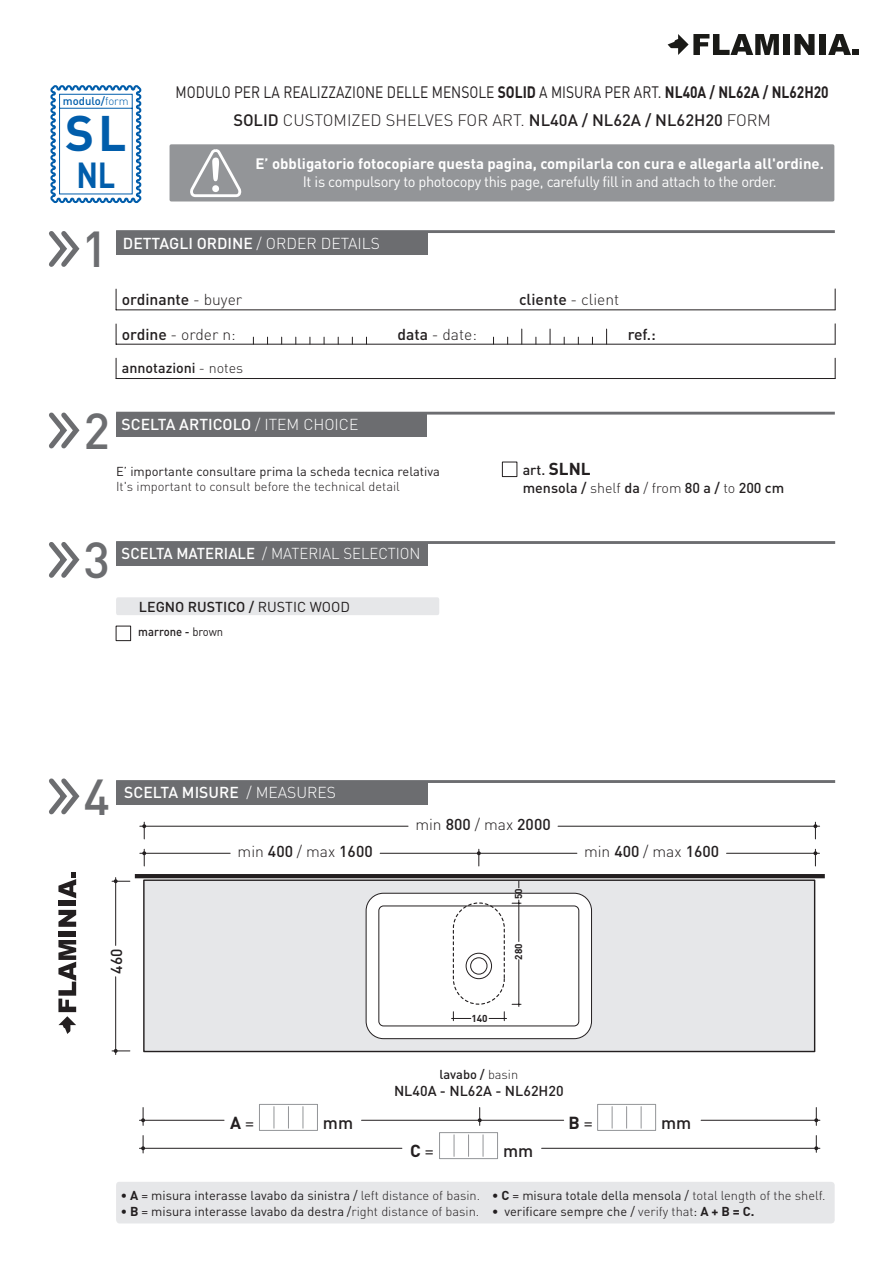
<style>
.page{position:relative;width:893px;height:1263px;background:#fff}
.page>*{position:absolute;margin:0;border:0;box-sizing:border-box;transform-origin:0 0}
.t1{font:500 49.8px "DIN";color:#6c6d70}
.t2{font:700 49.35px "DIN";color:#015dab}
.t3{font:700 35.7px "DIN";color:#015dab;scale:.85 1}
.t4{font:700 17.25px "DIN";color:#231f20}
.t5{font:500 17.25px "DIN";color:#231f20}
.t6{font:16.35px/28.5px "DIN";color:#231f20;text-align:center;scale:.84 1}
.t7{font:500 15.6px "DIN";color:#fff}
.t8{font:300 15.6px "DIN";color:#231f20}
.t9{font:500 15.6px "DIN";color:#231f20}
.t10{font:300 15.6px "DIN";color:#fff;scale:.95 1}
.t11{font:700 15px "DIN";color:#fff}
.t12{font:15px "DIN";letter-spacing:-.025em;color:#fff}
.t13{font:500 14.25px/17.7px "DIN";color:#231f20}
.t14{font:12.75px "DIN";color:#231f20}
.t15{font:300 12.75px "DIN";color:#231f20}
.t16{font:500 12.75px "DIN";color:#231f20}
.t17{font:500 12.15px "DIN";color:#231f20;scale:.93 1}
.t18{font:500 11.25px "DIN";color:#015dab}
.t19{font:700 9.9px "DIN";color:#231f20}
.s1{font-weight:700}
.s2{font-weight:500}
.s3{font-weight:300}
.s4{font-weight:400}
.s5{font-weight:700;font-size:17.1px}
</style>
<div class="page">
<svg style="left:668px;top:34px;width:111px;height:21px"></svg>
<div style="left:783px;top:34px;width:7px;height:21px;background:#1a1a17"></div>
<svg style="left:794px;top:34px;width:20px;height:21px"></svg>
<div style="left:819px;top:34px;width:7px;height:21px;background:#1a1a17"></div>
<svg style="left:828px;top:34px;width:31px;height:21px"></svg>
<svg style="left:50px;top:85px;width:92px;height:119px"></svg>
<div style="left:170px;top:144px;width:664px;height:57px;background:#939598;border-radius:2px"></div>
<svg style="left:188px;top:144px;width:56px;height:54px"></svg>
<svg style="left:49px;top:231px;width:31px;height:36px"></svg>
<hr style="left:116px;top:230px;width:719px;height:3px;background:#6c6d70">
<div style="left:116px;top:232px;width:312px;height:23px;background:#6c6d70"></div>
<hr style="left:116px;top:309px;width:719px;height:1px;background:#231f20">
<svg style="left:116px;top:289px;width:1px;height:20px"></svg>
<hr style="left:116px;top:344px;width:719px;height:1px;background:#231f20">
<svg style="left:116px;top:324px;width:1px;height:20px"></svg>
<hr style="left:116px;top:378px;width:719px;height:1px;background:#231f20">
<svg style="left:116px;top:358px;width:1px;height:20px"></svg>
<svg style="left:835px;top:289px;width:1px;height:21px"></svg>
<svg style="left:835px;top:358px;width:1px;height:20px"></svg>
<svg style="left:521px;top:329px;width:1px;height:15px"></svg>
<svg style="left:550px;top:329px;width:1px;height:15px"></svg>
<svg style="left:835px;top:324px;width:1px;height:20px"></svg>
<svg style="left:606px;top:329px;width:1px;height:15px"></svg>
<div style="left:143px;top:879px;width:672px;height:173px;background:#e6e7e9;border:1px solid #231f20"></div>
<div style="left:366px;top:893px;width:225px;height:146px;background:#fff;border-radius:17px"></div>
<div style="left:366px;top:893px;width:226px;height:146px;border:1px solid #231f20;border-radius:17px"></div>
<hr style="left:115px;top:877px;width:1px;height:68px;background:#231f20">
<hr style="left:115px;top:977px;width:1px;height:77px;background:#231f20">
<svg style="left:112px;top:879px;width:18px;height:4px"></svg>
<svg style="left:112px;top:1049px;width:18px;height:4px"></svg>
<div style="left:116px;top:1182px;width:719px;height:41px;background:#e6e7e9"></div>
<svg style="left:49px;top:778px;width:31px;height:37px"></svg>
<hr style="left:116px;top:780px;width:719px;height:3px;background:#6c6d70">
<div style="left:116px;top:781px;width:312px;height:24px;background:#6c6d70"></div>
<hr style="left:135px;top:874px;width:690px;height:4px;background:#231f20">
<hr style="left:701px;top:1120px;width:119px;height:1px;background:#231f20">
<svg style="left:814px;top:1107px;width:4px;height:18px"></svg>
<hr style="left:139px;top:1148px;width:263px;height:1px;background:#231f20">
<hr style="left:542px;top:1148px;width:278px;height:1px;background:#231f20">
<svg style="left:814px;top:1135px;width:4px;height:17px"></svg>
<hr style="left:139px;top:1120px;width:85px;height:1px;background:#231f20">
<svg style="left:141px;top:1107px;width:4px;height:18px"></svg>
<svg style="left:141px;top:1135px;width:4px;height:18px"></svg>
<hr style="left:380px;top:853px;width:197px;height:1px;background:#231f20">
<hr style="left:140px;top:853px;width:90px;height:1px;background:#231f20">
<svg style="left:142px;top:849px;width:4px;height:17px"></svg>
<hr style="left:726px;top:853px;width:93px;height:1px;background:#231f20">
<svg style="left:813px;top:849px;width:4px;height:17px"></svg>
<svg style="left:477px;top:849px;width:4px;height:17px"></svg>
<hr style="left:558px;top:826px;width:262px;height:1px;background:#231f20">
<hr style="left:140px;top:826px;width:268px;height:1px;background:#231f20">
<svg style="left:142px;top:822px;width:4px;height:17px"></svg>
<svg style="left:813px;top:822px;width:4px;height:17px"></svg>
<div style="left:259px;top:1104px;width:59px;height:27px;border:1px solid #939598"></div>
<svg style="left:273px;top:1104px;width:383px;height:55px"></svg>
<svg style="left:378px;top:903px;width:202px;height:124px"></svg>
<hr style="left:518px;top:960px;width:1px;height:46px;background:#231f20">
<hr style="left:518px;top:900px;width:1px;height:41px;background:#231f20">
<svg style="left:49px;top:542px;width:31px;height:36px"></svg>
<hr style="left:116px;top:541px;width:719px;height:3px;background:#6c6d70">
<div style="left:116px;top:542px;width:312px;height:24px;background:#6c6d70"></div>
<div style="left:116px;top:597px;width:323px;height:18px;background:#e6e7e9"></div>
<div style="left:116px;top:626px;width:15px;height:15px;border:1px solid #231f20"></div>
<div style="left:116px;top:413px;width:310px;height:24px;background:#6c6d70"></div>
<div style="left:502px;top:462px;width:15px;height:15px;border:1px solid #231f20"></div>
<svg style="left:49px;top:412px;width:31px;height:37px"></svg>
<hr style="left:116px;top:412px;width:719px;height:3px;background:#6c6d70">
<svg style="left:58px;top:940px;width:18px;height:94px"></svg>
<div style="left:58px;top:931px;width:18px;height:5px;background:#231f20"></div>
<svg style="left:58px;top:910px;width:18px;height:17px"></svg>
<div style="left:58px;top:900px;width:18px;height:6px;background:#231f20"></div>
<svg style="left:58px;top:872px;width:18px;height:26px"></svg>
<p class="t6" style="left:176px;top:77px;width:779px">MODULO PER LA REALIZZAZIONE DELLE MENSOLE <span class="s1">SOLID</span> A MISURA PER ART. <span class="s1">NL40A / NL62A / NL62H20<br></span><span class="s2">SOLID</span> <span class="s3">CUSTOMIZED SHELVES FOR ART.</span> <span class="s2">NL40A / NL62A / NL62H20</span> <span class="s3">FORM</span></p>
<p class="t18" style="left:63px;top:93px;width:67px">modulo/<span class="s3">form</span></p>
<h2 class="t2" style="left:65px;top:101px;width:63px">SL</h2>
<h3 class="t3" style="left:76px;top:152px;width:48px">NL</h3>
<p class="t11" style="left:256px;top:154px;width:570px">E’ obbligatorio fotocopiare questa pagina, compilarla con cura e allegarla all'ordine.</p>
<p class="t12" style="left:303px;top:173px;width:476px">It is compulsory to photocopy this page, carefully fill in and attach to the order.</p>
<h1 class="t1" style="left:82px;top:217px;width:28px">1</h1>
<p class="t7" style="left:123px;top:233px;width:259px">DETTAGLI ORDINE <span class="s3">/ ORDER DETAILS</span></p>
<p class="t9" style="left:122px;top:290px;width:122px">ordinante <span class="s3">- buyer</span></p>
<p class="t9" style="left:519px;top:290px;width:102px">cliente <span class="s3">- client</span></p>
<p class="t8" style="left:397px;top:324px;width:81px"><span class="s2">data</span> - date:</p>
<p class="t9" style="left:628px;top:324px;width:30px">ref.:</p>
<p class="t8" style="left:122px;top:324px;width:115px"><span class="s2">ordine</span> - order n:</p>
<p class="t13" style="left:122px;top:358px;width:123px">annotazioni <span class="s3">- notes</span></p>
<h1 class="t1" style="left:84px;top:399px;width:28px">2</h1>
<p class="t7" style="left:122px;top:415px;width:238px">SCELTA ARTICOLO <span class="s3">/ ITEM CHOICE</span></p>
<p class="t14" style="left:116px;top:463px;width:325px">E’ importante consultare prima la scheda tecnica relativa</p>
<p class="t15" style="left:116px;top:479px;width:285px">It's important to consult before the technical detail</p>
<h1 class="t1" style="left:84px;top:528px;width:28px">3</h1>
<p class="t10" style="left:122px;top:544px;width:316px"><span class="s2">SCELTA MATERIALE</span> / MATERIAL SELECTION</p>
<p class="t13" style="left:139px;top:597px;width:213px">LEGNO RUSTICO / <span class="s4">RUSTIC WOOD</span></p>
<p class="t17" style="left:138px;top:624px;width:93px">marrone - <span class="s4">brown</span></p>
<p class="t13" style="left:523px;top:461px;width:263px">art. <span class="s5">SLNL<br></span>mensola / <span class="s3">shelf</span> da <span class="s3">/ from</span> 80 a / <span class="s3">to</span> 200 cm</p>
<h1 class="t1" style="left:84px;top:765px;width:28px">4</h1>
<p class="t7" style="left:124px;top:783px;width:213px">SCELTA MISURE <span class="s3">/ MEASURES</span></p>
<p class="t8" style="left:238px;top:842px;width:137px">min <span class="s2">400</span> / max <span class="s2">1600</span></p>
<p class="t8" style="left:584px;top:842px;width:137px">min <span class="s2">400</span> / max <span class="s2">1600</span></p>
<p class="t8" style="left:415px;top:815px;width:137px">min <span class="s2">800</span> / max <span class="s2">2000</span></p>
<p class="t9" style="left:106px;top:974px;width:27px;rotate:-90deg">460</p>
<p class="t19" style="left:512px;top:899px;width:12px;rotate:-90deg">50</p>
<p class="t19" style="left:471px;top:1012px;width:18px">140</p>
<p class="t19" style="left:512px;top:959px;width:18px;rotate:-90deg">280</p>
<p class="t16" style="left:439px;top:1066px;width:80px">lavabo / <span class="s3">basin</span></p>
<p class="t13" style="left:394px;top:1081px;width:171px">NL40A - NL62A - NL62H20</p>
<h3 class="t4" style="left:230px;top:1111px;width:26px">A <span class="s4">=</span></h3>
<h3 class="t5" style="left:323px;top:1111px;width:32px">mm</h3>
<h3 class="t4" style="left:568px;top:1111px;width:26px">B <span class="s4">=</span></h3>
<h3 class="t5" style="left:661px;top:1111px;width:32px">mm</h3>
<h3 class="t4" style="left:410px;top:1140px;width:25px">C <span class="s4">=</span></h3>
<h3 class="t5" style="left:503px;top:1139px;width:32px">mm</h3>
<p class="t14" style="left:121px;top:1187px;width:361px"><span class="s1">• A</span> = misura interasse lavabo da sinistra / <span class="s3">left distance of basin.</span></p>
<p class="t14" style="left:121px;top:1203px;width:360px"><span class="s1">• B</span> = misura interasse lavabo da destra /<span class="s3">right distance of basin.</span></p>
<p class="t14" style="left:492px;top:1187px;width:335px"><span class="s1">• C</span> = misura totale della mensola / <span class="s3">total length of the shelf.</span></p>
<p class="t14" style="left:492px;top:1203px;width:264px"><span class="s1">•</span> verificare sempre che / <span class="s3">verify that</span>: <span class="s1">A + B = C.</span></p>
</div>
